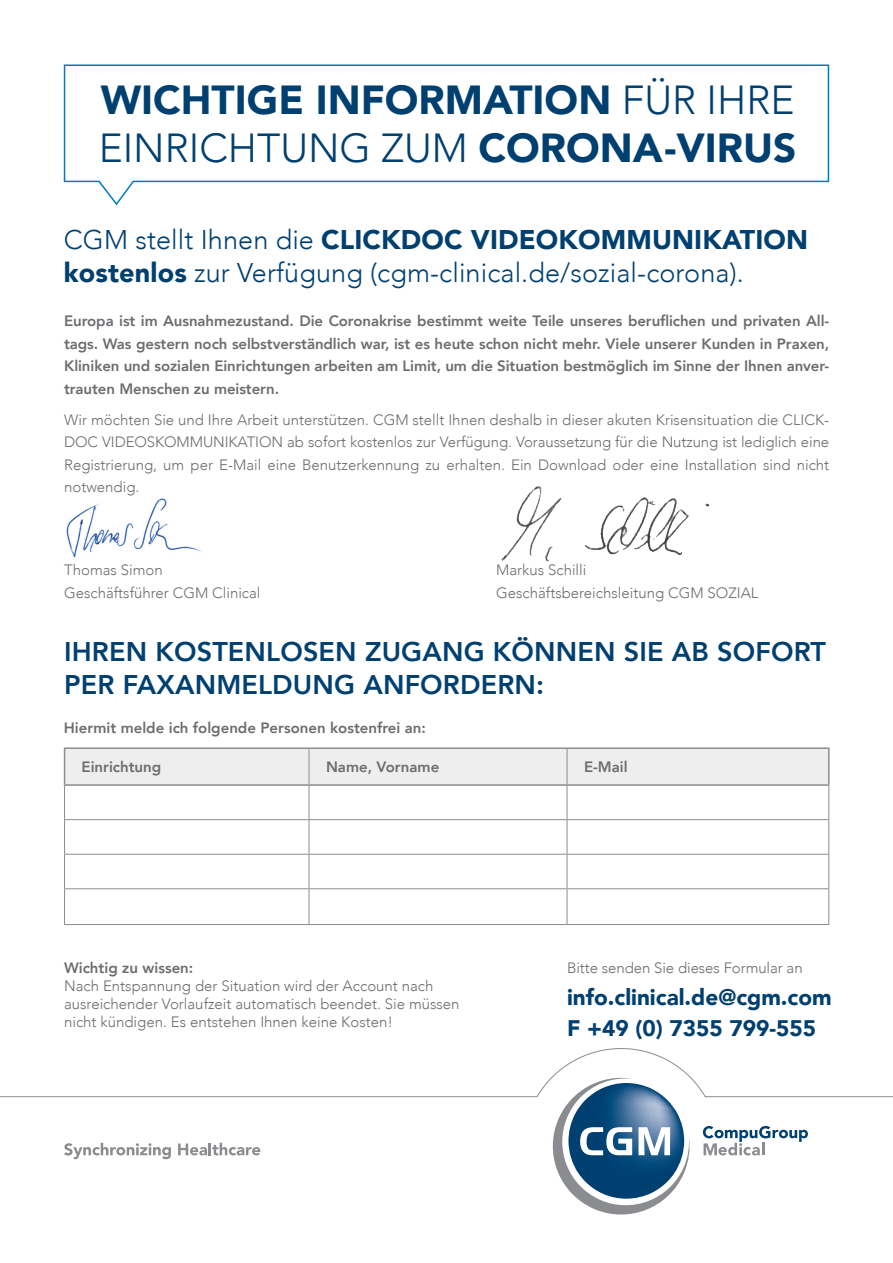
<style>
.page{position:relative;width:893px;height:1263px;background:#fff}
.page>*{position:absolute;margin:0;border:0;box-sizing:border-box;transform-origin:0 0}
.t1{font:900 40.5px/48.6px "Avenir LT Com";color:#004071}
.t2{font:800 27px/32.4px "Avenir LT Com";letter-spacing:.005em;color:#004071}
.t3{font:300 27px/32.4px "Avenir LT Com";letter-spacing:.005em;color:#004071;text-align:right}
.t4{font:900 27px "Avenir LT Com";letter-spacing:.005em;color:#004071}
.t5{font:900 22.5px/31.5px "Avenir LT Com";color:#004071}
.t6{font:300 15px/22.5px "Avenir LT Com";color:#6c6d70}
.t7{font:800 15px/22.5px "Avenir LT Com";color:#6c6d70;text-align:justify}
.s1{font-weight:300}
.s2{font-weight:900}
</style>
<div class="page">
<svg style="left:0;top:1048px;width:893px;height:167px"></svg>
<div style="left:65px;top:749px;width:763px;height:35px;background:#eeeeef"></div>
<hr style="left:64px;top:747px;width:245px;height:2px;background:#8a8c8f">
<hr style="left:64px;top:749px;width:1px;height:35px;background:#8a8c8f">
<hr style="left:309px;top:747px;width:258px;height:2px;background:#8a8c8f">
<hr style="left:309px;top:749px;width:1px;height:35px;background:#8a8c8f">
<hr style="left:567px;top:747px;width:263px;height:2px;background:#8a8c8f">
<hr style="left:828px;top:749px;width:2px;height:35px;background:#8a8c8f">
<hr style="left:567px;top:749px;width:1px;height:35px;background:#8a8c8f">
<hr style="left:64px;top:784px;width:245px;height:2px;background:#8a8c8f">
<hr style="left:64px;top:786px;width:1px;height:33px;background:#8a8c8f">
<hr style="left:309px;top:784px;width:258px;height:2px;background:#8a8c8f">
<hr style="left:309px;top:786px;width:1px;height:33px;background:#8a8c8f">
<hr style="left:567px;top:784px;width:263px;height:2px;background:#8a8c8f">
<hr style="left:567px;top:786px;width:1px;height:33px;background:#8a8c8f">
<hr style="left:828px;top:786px;width:1px;height:33px;background:#8a8c8f">
<hr style="left:64px;top:819px;width:245px;height:1px;background:#8a8c8f">
<hr style="left:64px;top:820px;width:1px;height:34px;background:#8a8c8f">
<hr style="left:309px;top:819px;width:258px;height:1px;background:#8a8c8f">
<hr style="left:309px;top:820px;width:1px;height:34px;background:#8a8c8f">
<hr style="left:567px;top:819px;width:262px;height:1px;background:#8a8c8f">
<hr style="left:567px;top:820px;width:1px;height:34px;background:#8a8c8f">
<hr style="left:828px;top:820px;width:1px;height:34px;background:#8a8c8f">
<hr style="left:64px;top:854px;width:245px;height:1px;background:#8a8c8f">
<hr style="left:64px;top:854px;width:1px;height:34px;background:#8a8c8f">
<hr style="left:309px;top:854px;width:258px;height:1px;background:#8a8c8f">
<hr style="left:309px;top:854px;width:1px;height:34px;background:#8a8c8f">
<hr style="left:567px;top:854px;width:262px;height:1px;background:#8a8c8f">
<hr style="left:567px;top:854px;width:1px;height:34px;background:#8a8c8f">
<hr style="left:828px;top:854px;width:1px;height:34px;background:#8a8c8f">
<hr style="left:64px;top:888px;width:245px;height:1px;background:#8a8c8f">
<hr style="left:64px;top:889px;width:1px;height:35px;background:#8a8c8f">
<hr style="left:309px;top:888px;width:258px;height:1px;background:#8a8c8f">
<hr style="left:309px;top:889px;width:1px;height:35px;background:#8a8c8f">
<hr style="left:567px;top:888px;width:262px;height:1px;background:#8a8c8f">
<hr style="left:567px;top:889px;width:1px;height:35px;background:#8a8c8f">
<hr style="left:828px;top:889px;width:1px;height:35px;background:#8a8c8f">
<hr style="left:64px;top:924px;width:245px;height:1px;background:#8a8c8f">
<hr style="left:309px;top:924px;width:258px;height:1px;background:#8a8c8f">
<hr style="left:567px;top:924px;width:262px;height:1px;background:#8a8c8f">
<svg style="left:63px;top:64px;width:767px;height:142px"></svg>
<img style="left:501px;top:486px;width:209px;height:76px">
<img style="left:66px;top:498px;width:136px;height:60px">
<h1 class="t1" style="left:99px;top:75px;width:699px">Wichtige Information <span class="s1">für Ihre<br>EINRICHTUNG zu m</span> Corona-Virus</h1>
<h2 class="t4" style="left:64px;top:224px;width:536px"><span class="s1">CGM stellt Ihnen die</span> CLICKDOC VIDEOKOMMUNI</h2>
<h2 class="t3" style="left:64px;top:224px;width:682px"><span class="s2">KATION<br>kostenlos</span> zur Verfügung (cgm-clinical.de/sozial-corona).</h2>
<p class="t7" style="left:64px;top:310px;width:767px">Europa ist im Ausnahmezustand. Die Coronakrise bestimmt weite Teile unseres beruflichen und privaten All&shy;tags. Was gestern noch selbstverständlich war, ist es heute schon nicht mehr. Viele unserer Kunden in Praxen, Kliniken und sozialen Einrichtungen arbeiten am Limit, um die Situation bestmöglich im Sinne der Ihnen anver&shy;trauten Menschen zu meistern.</p>
<p class="t6" style="left:64px;top:408px;width:767px;text-align:justify">Wir möchten Sie und Ihre Arbeit unterstützen. CGM stellt Ihnen deshalb in dieser akuten Krisensituation die CLICK-DOC VIDEOSKOMM UNIKATION ab sofort kostenlos zur Verfügung. Voraussetzung für die Nutzung ist lediglich eine Registrierung, um per E-Mail eine Benutzerkennung zu erhalten. Ein Download oder eine Installation sind nicht notwendig.</p>
<p class="t6" style="left:64px;top:559px;width:143px">Thomas Simon M</p>
<p class="t6" style="left:509px;top:559px;width:78px">arkus Schilli</p>
<p class="t6" style="left:64px;top:581px;width:198px">Geschäftsführer CGM Clinical</p>
<p class="t6" style="left:496px;top:581px;width:264px">Geschäftsbereichsleitung CGM SOZIAL</p>
<h2 class="t2" style="left:64px;top:636px;width:763px">IHREN KOSTENLOSEN ZUGANG KÖNNEN SIE AB SOFORT per</h2>
<h2 class="t2" style="left:123px;top:668px;width:139px">Faxan meldung</h2>
<h2 class="t2" style="left:363px;top:668px;width:20px">anfordern</h2>
<h2 class="t2" style="left:536px;top:668px;width:9px">:</h2>
<p class="t7" style="left:64px;top:716px;width:364px">Hiermit melde ich folgende Personen kostenfrei an:</p>
<p class="t7" style="left:82px;top:756px;width:81px">Einrichtung</p>
<p class="t7" style="left:326px;top:756px;width:115px">Name, Vorname</p>
<p class="t7" style="left:584px;top:756px;width:45px">E-Mail</p>
<p class="t7" style="left:64px;top:957px;width:131px">Wichtig zu wissen:</p>
<p class="t6" style="left:64px;top:977px;width:397px;line-height:18px">Nach Entspannung der Situation wird der Account nach ausreichender Vorlaufzeit automatisch beendet. Sie müssen nicht kündigen. Es entstehen Ihnen keine Kosten!</p>
<p class="t6" style="left:567px;top:957px;width:237px">Bitte senden Sie dieses Formular an</p>
<h3 class="t5" style="left:567px;top:981px;width:266px">info.clinical.de@cgm.com<br>F +49 (0) 7355 799-555</h3>
</div>
